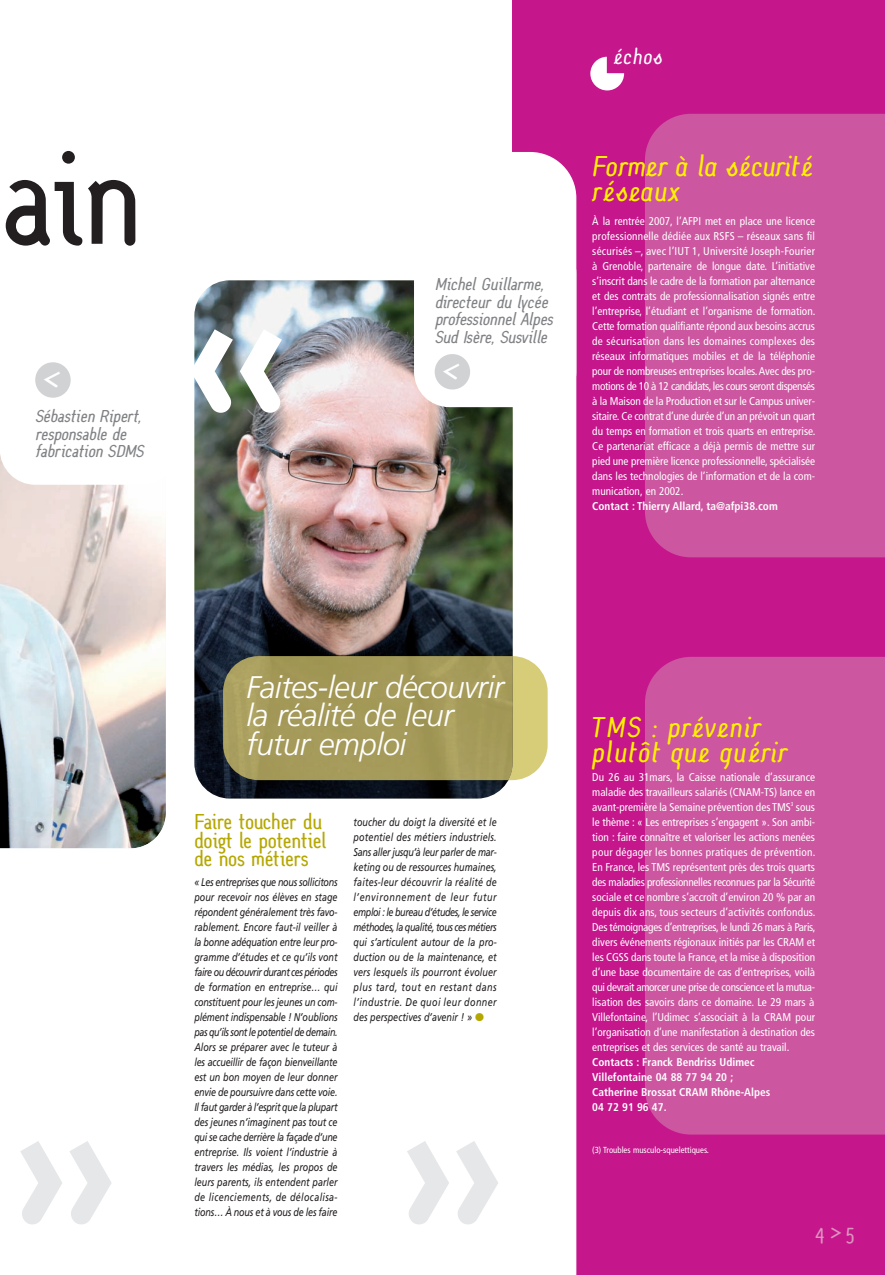
<style>
.page{position:relative;width:885px;height:1275px;background:#fff}
.page>*{position:absolute;margin:0;border:0;box-sizing:border-box;transform-origin:0 0}
.t1{font:259px "Monolein inbetween";color:#e6e7e9}
.t2{font:259px "Monolein inbetween";color:#fff}
.t3{font:113.75px "Monolein inbetween";color:#231f20}
.t4{font:italic 300 31.25px/28.8px "Frutiger";letter-spacing:-.015em;color:#fff}
.t5{font:27.5px "Slanted";color:#fff}
.t6{font:25px/25px "Kursiv inbetween";color:#fff101}
.t7{font:25px/25px "Kursiv inbetween";letter-spacing:-.035em;color:#fff101}
.t8{font:18.75px/18.8px "Monolein inbetween";letter-spacing:-.005em;color:#b5a701}
.t9{font:18.75px "Kursiv inbetween";color:#fff}
.t10{font:18.75px "Monolein inbetween";color:#dc94c0}
.t11{font:15px/17.5px "Slanted";color:#808285}
.t12{font:condensed 11.25px/15px "Frutiger";color:#fff;text-align:justify}
.t13{font:italic 11.25px/15px "Frutiger";letter-spacing:.04em;color:#231f20;text-align:justify;scale:.8 1}
.t14{font:700 condensed 11.25px/15px "Frutiger";color:#fff}
.t15{font:condensed 8.75px "Frutiger";color:#fff}
.s1{color:#b5a701}
</style>
<div class="page">
<svg style="left:0;top:455px;width:166px;height:394px;background:#cfcccc"></svg>
<div style="left:0;top:284px;width:178px;height:201px;background:#fff;border-radius:35px"></div>
<div style="left:35px;top:362px;width:36px;height:36px;background:#d1d2d4;border-radius:50%"></div>
<div style="left:512px;top:0;width:373px;height:1275px;background:#c5168c"></div>
<div style="left:417px;top:152px;width:159px;height:1123px;background:#fff"></div>
<img style="left:195px;top:280px;width:317px;height:518px;border-radius:35px">
<svg style="left:512px;top:656px;width:35px;height:124px;background:#d9d086"></svg>
<img style="left:223px;top:656px;width:289px;height:124px">
<div style="left:645px;top:114px;width:240px;height:443px;background:#cd56a0"></div>
<div style="left:645px;top:657px;width:240px;height:477px;background:#cd56a0"></div>
<svg style="left:590px;top:57px;width:34px;height:33px"></svg>
<svg style="left:417px;top:901px;width:150px;height:266px"></svg>
<div style="left:414px;top:238px;width:162px;height:169px;background:#fff;border-radius:35px"></div>
<div style="left:434px;top:354px;width:36px;height:35px;background:#d1d2d4;border-radius:50%"></div>
<h2 class="t3" style="left:2px;top:145px;width:141px">ain</h2>
<h3 class="t5" style="left:41px;top:363px;width:19px">&lt;</h3>
<h3 class="t11" style="left:35px;top:409px;width:110px">Sébastien Ripert, responsable de fabrication SDMS</h3>
<h1 class="t2" style="left:174px;top:218px;width:123px">«</h1>
<h3 class="t11" style="left:434px;top:277px;width:119px">Michel Guillarme, directeur du lycée professionnel Alpes<br>Sud Isère, Susville</h3>
<h3 class="t5" style="left:441px;top:355px;width:19px">&lt;</h3>
<h3 class="t9" style="left:612px;top:48px;width:51px">échos</h3>
<h3 class="t7" style="left:592px;top:156px;width:222px">Former à la sécurité réseaux</h3>
<p class="t12" style="left:592px;top:215px;width:225px">À la rentrée 2007, l’AFPI met en place une licence professionnelle dédiée aux RSFS – réseaux sans fil sécurisés –, avec l’IUT 1, Université Joseph-Fourier à Grenoble, partenaire de longue date. L’initiative s’inscrit dans le cadre de la formation par alternance et des contrats de professionnalisation signés entre l’entreprise, l’étudiant et l’organisme de formation.<br>Cette formation qualifiante répond aux besoins accrus de sécurisation dans les domaines complexes des réseaux informatiques mobiles et de la téléphonie pour de nombreuses entreprises locales. Avec des pro&shy;motions de 10 à 12 candidats, les cours seront dispensés à la Maison de la Production et sur le Campus univer&shy;sitaire. Ce contrat d’une durée d’un an prévoit un quart du temps en formation et trois quarts en entreprise.<br>Ce partenariat efficace a déjà permis de mettre sur pied une première licence professionnelle, spécialisée dans les technologies de l’information et de la com&shy;munication, en 2002.</p>
<p class="t14" style="left:592px;top:500px;width:187px">Contact : Thierry Allard, ta@afpi38.com</p>
<h1 class="t1" style="left:4px;top:1029px;width:123px">»</h1>
<h3 class="t4" style="left:246px;top:675px;width:259px">Faites-leur découvrir la réalité de leur futur emploi</h3>
<h3 class="t8" style="left:194px;top:814px;width:133px">Faire toucher du doigt le potentiel de nos métiers</h3>
<p class="t13" style="left:194px;top:875px;width:180px">« Les entreprises que nous sollicitons pour recevoir nos élèves en stage répondent généralement très favo&shy;rablement. Encore faut-il veiller à la bonne adéquation entre leur pro&shy;gramme d’études et ce qu’ils vont faire ou découvrir durant ces périodes de formation en entreprise… qui constituent pour les jeunes un com&shy;plément indispensable ! N’oublions pas qu’ils sont le potentiel de demain.<br>Alors se préparer avec le tuteur à les accueillir de façon bienveillante est un bon moyen de leur donner envie de poursuivre dans cette voie.<br>Il faut garder à l’esprit que la plupart des jeunes n’imaginent pas tout ce qui se cache derrière la façade d’une entreprise. Ils voient l’industrie à travers les médias, les propos de leurs parents, ils entendent parler de licenciements, de délocalisa&shy;tions… À nous et à vous de les faire</p>
<p class="t13" style="left:353px;top:815px;width:180px">toucher du doigt la diversité et le potentiel des métiers industriels.<br>Sans aller jusqu’à leur parler de mar&shy;keting ou de ressources humaines, faites-leur découvrir la réalité de l’environnement de leur futur emploi : le bureau d’études, le service méthodes, la qualité, tous ces métiers qui s’articulent autour de la pro&shy;duction ou de la maintenance, et vers lesquels ils pourront évoluer plus tard, tout en restant dans l’industrie. De quoi leur donner des perspectives d’avenir ! » <span class="s1">●</span></p>
<h1 class="t1" style="left:390px;top:1029px;width:123px">»</h1>
<h3 class="t6" style="left:592px;top:717px;width:196px">TMS : prévenir plutôt que guérir</h3>
<p class="t12" style="left:592px;top:770px;width:225px">Du 26 au 31mars, la Caisse nationale d’assurance maladie des travailleurs salariés (CNAM-TS) lance en avant-première la Semaine prévention des TMS<sup>3</sup> sous le thème : « Les entreprises s’engagent ». Son ambi&shy;tion : faire connaître et valoriser les actions menées pour dégager les bonnes pratiques de prévention.<br>En France, les TMS représentent près des trois quarts des maladies professionnelles reconnues par la Sécurité sociale et ce nombre s’accroît d’environ 20 % par an depuis dix ans, tous secteurs d’activités confondus.<br>Des témoignages d’entreprises, le lundi 26 mars à Paris, divers événements régionaux initiés par les CRAM et les CGSS dans toute la France, et la mise à disposition d’une base documentaire de cas d’entreprises, voilà qui devrait amorcer une prise de conscience et la mutua&shy;lisation des savoirs dans ce domaine. Le 29 mars à Villefontaine, l’Udimec s’associait à la CRAM pour l’organisation d’une manifestation à destination des entreprises et des services de santé au travail.</p>
<p class="t14" style="left:592px;top:1055px;width:179px">Contacts : Franck Bendriss Udimec<br>Villefontaine 04 88 77 94 20 ;<br>Catherine Brossat CRAM Rhône-Alpes<br>04 72 91 96 47.</p>
<p class="t15" style="left:592px;top:1146px;width:118px">(3) Troubles musculo-squelettiques.</p>
<h3 class="t10" style="left:815px;top:1222px;width:41px">4 &gt;5</h3>
</div>
